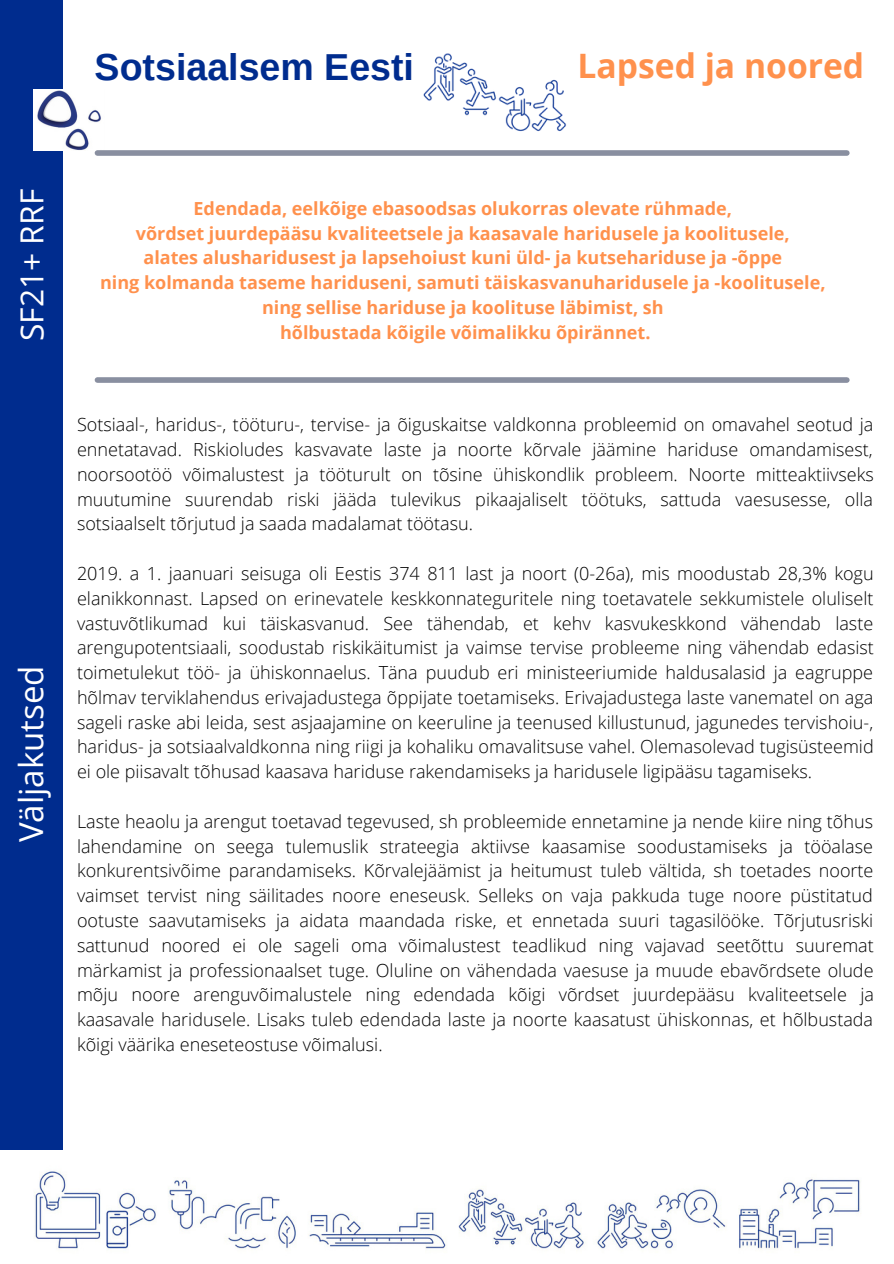
<style>
.page{position:relative;width:894px;height:1264px;background:#fff}
.page>*{position:absolute;margin:0;border:0;box-sizing:border-box;transform-origin:0 0}
.t1{font:700 37.5px "Arimo";color:#002c8e}
.t2{font:700 33.6px "Open Sans";color:#ff914d}
.t3{font:33px "Open Sans";color:#fff}
.t4{font:31.8px "Open Sans";color:#fff}
.t5{font:300 18px/24.8px "Open Sans";color:#000;text-align:justify}
.t6{font:700 18px "Open Sans";color:#ff914d}
</style>
<div class="page">
<img style="left:0;top:1149px;width:860px;height:101px">
<div style="left:0;top:0;width:63px;height:1149px;background:#002c8e"></div>
<img style="left:34px;top:90px;width:67px;height:60px">
<div style="left:97px;top:150px;width:749px;height:6px;background:#898fa0"></div>
<img style="left:423px;top:53px;width:143px;height:79px">
<div style="left:97px;top:377px;width:749px;height:6px;background:#898fa0"></div>
<p class="t1" style="left:95px;top:46px;width:321px">Sotsiaalsem Eesti</p>
<p class="t2" style="left:577px;top:42px;width:288px">Lapsed ja noored</p>
<p class="t4" style="left:9px;top:341px;width:154px;rotate:-90deg">SF21+ RRF</p>
<p class="t6" style="left:193px;top:195px;width:540px">Edendada, eelkõige ebasoodsas olukorras olevate rühmade,</p>
<p class="t6" style="left:136px;top:220px;width:655px">võrdset juurdepääsu kvaliteetsele ja kaasavale haridusele ja koolitusele,</p>
<p class="t6" style="left:143px;top:245px;width:640px">alates alusharidusest ja lapsehoiust kuni üld- ja kutsehariduse ja -õppe</p>
<p class="t6" style="left:100px;top:270px;width:726px">ning kolmanda taseme hariduseni, samuti täiskasvanuharidusele ja -koolitusele,</p>
<p class="t6" style="left:262px;top:295px;width:403px">ning sellise hariduse ja koolituse läbimist, sh</p>
<p class="t6" style="left:280px;top:319px;width:372px">hõlbustada kõigile võimalikku õpirännet.</p>
<p class="t3" style="left:8px;top:842px;width:178px;rotate:-90deg">Väljakutsed</p>
<p class="t5" style="left:77px;top:412px;width:798px">Sotsiaal-, haridus-, tööturu-, tervise- ja õiguskaitse valdkonna probleemid on omavahel seotud ja ennetatavad. Riskioludes kasvavate laste ja noorte kõrvale jäämine hariduse omandamisest, noorsootöö võimalustest ja tööturult on tõsine ühiskondlik probleem. Noorte mitteaktiivseks muutumine suurendab riski jääda tulevikus pikaajaliselt töötuks, sattuda vaesusesse, olla sotsiaalselt tõrjutud ja saada madalamat töötasu.</p>
<p class="t5" style="left:77px;top:560px;width:798px">2019. a 1. jaanuari seisuga oli Eestis 374 811 last ja noort (0-26a), mis moodustab 28,3% kogu elanikkonnast. Lapsed on erinevatele keskkonnateguritele ning toetavatele sekkumistele oluliselt vastuvõtlikumad kui täiskasvanud. See tähendab, et kehv kasvukeskkond vähendab laste arengupotentsiaali, soodustab riskikäitumist ja vaimse tervise probleeme ning vähendab edasist toimetulekut töö- ja ühiskonnaelus. Täna puudub eri ministeeriumide haldusalasid ja eagruppe hõlmav terviklahendus erivajadustega õppijate toetamiseks. Erivajadustega laste vanematel on aga sageli raske abi leida, sest asjaajamine on keeruline ja teenused killustunud, jagunedes tervishoiu-, haridus- ja sotsiaalvaldkonna ning riigi ja kohaliku omavalitsuse vahel. Olemasolevad tugisüsteemid ei ole piisavalt tõhusad kaasava hariduse rakendamiseks ja haridusele ligipääsu tagamiseks.</p>
<p class="t5" style="left:77px;top:808px;width:798px">Laste heaolu ja arengut toetavad tegevused, sh probleemide ennetamine ja nende kiire ning tõhus lahendamine on seega tulemuslik strateegia aktiivse kaasamise soodustamiseks ja tööalase konkurentsivõime parandamiseks. Kõrvalejäämist ja heitumust tuleb vältida, sh toetades noorte vaimset tervist ning säilitades noore eneseusk. Selleks on vaja pakkuda tuge noore püstitatud ootuste saavutamiseks ja aidata maandada riske, et ennetada suuri tagasilööke. Tõrjutusriski sattunud noored ei ole sageli oma võimalustest teadlikud ning vajavad seetõttu suuremat märkamist ja professionaalset tuge. Oluline on vähendada vaesuse ja muude ebavõrdsete olude mõju noore arenguvõimalustele ning edendada kõigi võrdset juurdepääsu kvaliteetsele ja kaasavale haridusele. Lisaks tuleb edendada laste ja noorte kaasatust ühiskonnas, et hõlbustada kõigi väärika eneseteostuse võimalusi.</p>
</div>
